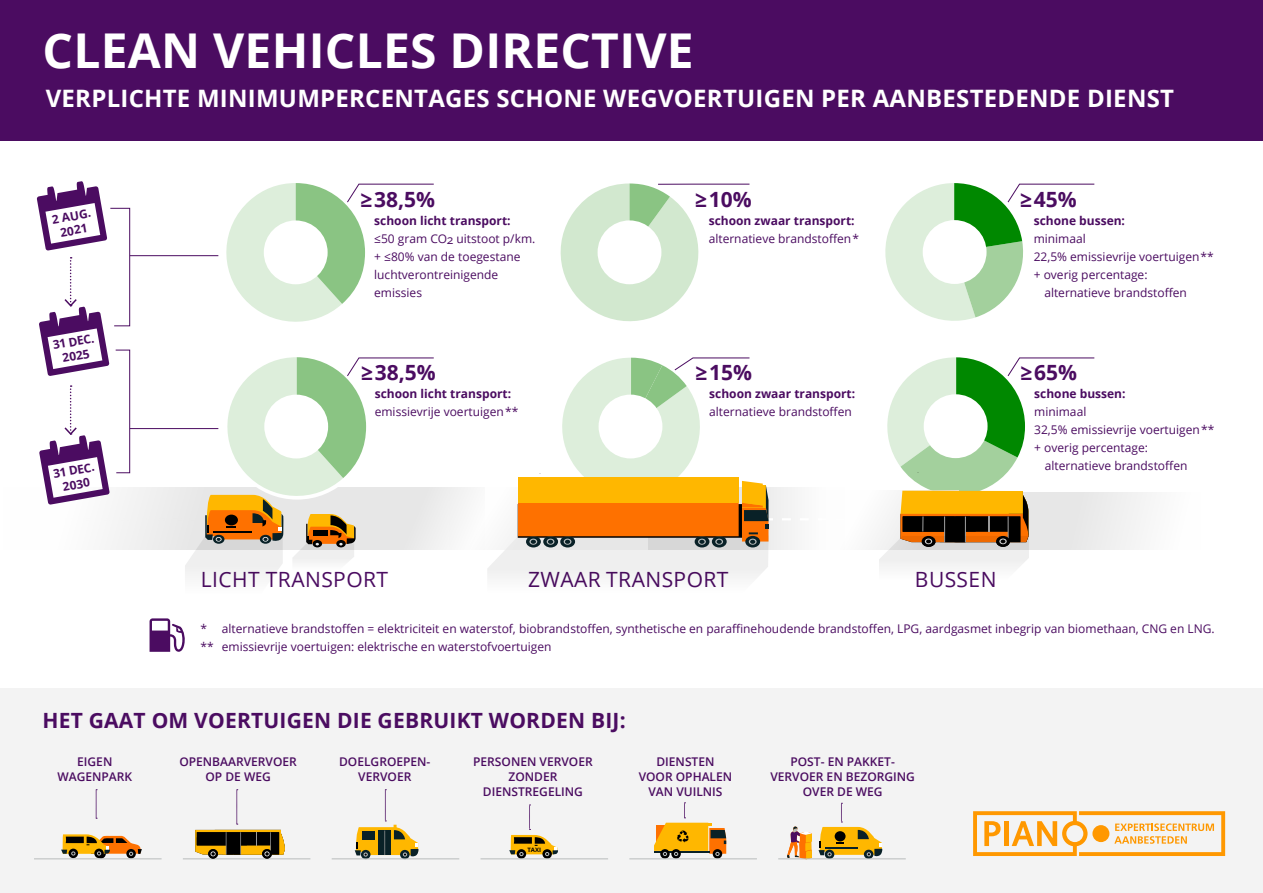
<style>
.page{position:relative;width:1263px;height:893px;background:#fff}
.page>*{position:absolute;margin:0;border:0;box-sizing:border-box;transform-origin:0 0}
.t1{font:48px "Open Sans Bold 2";letter-spacing:.005em;color:#fff}
.t2{font:24px "Open Sans Bold 2";letter-spacing:.01em;color:#fff}
.t3{font:21px "Open Sans Bold 2";letter-spacing:.01em;color:#4b0c61}
.t4{font:21px "Open Sans Regular 2";letter-spacing:.02em;color:#4b0c61}
.t5{font:21px "Open Sans";letter-spacing:.02em;color:#4b0c61}
.t6{font:12px/18px "Open Sans";color:#4b0c61}
.t7{font:600 12px/15px "Open Sans";color:#4b0c61;text-align:center}
.t8{font:12px "Open Sans Bold 2";color:#4b0c61}
.t9{font:6px "Open Sans Bold 2";color:#000}
.s1{font-family:"Open Sans";font-weight:700}
.s2{font-family:"Open Sans Regular 2"}
</style>
<div class="page">
<div style="left:0;top:689px;width:1263px;height:204px;background:#f3f3f3"></div>
<div style="left:0;top:0;width:1263px;height:140px;background:#4b0c61"></div>
<svg style="left:150px;top:618px;width:35px;height:34px"></svg>
<svg style="left:787px;top:826px;width:25px;height:32px"></svg>
<svg style="left:818px;top:803px;width:64px;height:55px"></svg>
<svg style="left:96px;top:789px;width:1px;height:30px"></svg>
<svg style="left:126px;top:849px;width:10px;height:10px"></svg>
<div style="left:94px;top:848px;width:10px;height:10px;background:#000;border-radius:50%"></div>
<svg style="left:68px;top:848px;width:10px;height:10px"></svg>
<svg style="left:61px;top:834px;width:81px;height:22px"></svg>
<svg style="left:671px;top:849px;width:10px;height:10px"></svg>
<svg style="left:660px;top:849px;width:10px;height:10px"></svg>
<svg style="left:712px;top:849px;width:10px;height:10px"></svg>
<svg style="left:654px;top:803px;width:72px;height:53px"></svg>
<hr style="left:183px;top:858px;width:127px;height:1px;background:#b8bcbc">
<svg style="left:262px;top:849px;width:10px;height:10px"></svg>
<svg style="left:208px;top:849px;width:10px;height:10px"></svg>
<svg style="left:195px;top:789px;width:90px;height:67px"></svg>
<svg style="left:355px;top:789px;width:63px;height:69px"></svg>
<div style="left:362px;top:831px;width:13px;height:9px;background:#092127"></div>
<svg style="left:973px;top:811px;width:252px;height:45px"></svg>
<svg style="left:542px;top:849px;width:10px;height:10px"></svg>
<svg style="left:516px;top:849px;width:10px;height:10px"></svg>
<svg style="left:509px;top:805px;width:49px;height:51px"></svg>
<hr style="left:332px;top:858px;width:127px;height:1px;background:#b8bcbc">
<hr style="left:480px;top:858px;width:128px;height:1px;background:#b8bcbc">
<hr style="left:629px;top:858px;width:128px;height:1px;background:#b8bcbc">
<hr style="left:778px;top:858px;width:128px;height:1px;background:#b8bcbc">
<hr style="left:34px;top:858px;width:128px;height:1px;background:#b8bcbc">
<svg style="left:36px;top:181px;width:1112px;height:397px"></svg>
<div style="left:518px;top:503px;width:221px;height:33px;background:#fe7100"></div>
<div style="left:518px;top:477px;width:221px;height:26px;background:#ffb700"></div>
<h1 class="t1" style="left:43px;top:16px;width:653px">CLEAN VEHICLES DIRECTIVE</h1>
<h2 class="t2" style="left:46px;top:81px;width:1130px">VERPLICHTE MINIMUMPERCENTAGES SCHONE WEGVOERTUIGEN PER AANBESTEDENDE DIENST</h2>
<p class="t8" style="left:51px;top:211px;width:41px;rotate:-10deg">2 AUG.</p>
<p class="t8" style="left:59px;top:224px;width:29px;rotate:-10deg">2021</p>
<p class="t8" style="left:52px;top:337px;width:43px;rotate:-10deg">31 DEC.</p>
<p class="t8" style="left:61px;top:350px;width:29px;rotate:-10deg">2025</p>
<p class="t8" style="left:52px;top:465px;width:43px;rotate:-10deg">31 DEC.</p>
<p class="t8" style="left:61px;top:478px;width:29px;rotate:-10deg">2030</p>
<h3 class="t3" style="left:360px;top:184px;width:76px"><span class="s1">≥</span>38,5%</h3>
<p class="t8" style="left:374px;top:212px;width:138px">schoon licht transport:</p>
<p class="t6" style="left:374px;top:229px;width:163px">≤50 gram CO2 uitstoot p/km. + ≤80% van de toegestane luchtverontreinigende emissies</p>
<h3 class="t3" style="left:361px;top:358px;width:76px"><span class="s1">≥</span>38,5%</h3>
<p class="t8" style="left:375px;top:386px;width:138px">schoon licht transport:</p>
<p class="t6" style="left:375px;top:403px;width:145px">emissievrije voertuigen<span class="s2">**</span></p>
<h3 class="t3" style="left:695px;top:184px;width:58px"><span class="s1">≥</span>10%</h3>
<p class="t8" style="left:709px;top:212px;width:147px">schoon zwaar transport:</p>
<p class="t6" style="left:709px;top:229px;width:152px">alternatieve brandstoffen<span class="s2">*</span></p>
<h3 class="t3" style="left:695px;top:358px;width:58px"><span class="s1">≥</span>15%</h3>
<p class="t8" style="left:709px;top:386px;width:147px">schoon zwaar transport:</p>
<p class="t6" style="left:709px;top:403px;width:144px">alternatieve brandstoffen</p>
<h3 class="t3" style="left:1020px;top:184px;width:58px"><span class="s1">≥</span>45%</h3>
<p class="t8" style="left:1034px;top:212px;width:93px">schone bussen:</p>
<p class="t6" style="left:1034px;top:229px;width:54px">minimaal</p>
<p class="t6" style="left:1034px;top:247px;width:182px">22,5% emissievrije voertuigen<span class="s2">**</span></p>
<p class="t6" style="left:1034px;top:265px;width:115px">+ overig percentage:</p>
<p class="t6" style="left:1044px;top:283px;width:144px">alternatieve brandstoffen</p>
<h3 class="t3" style="left:1020px;top:358px;width:58px"><span class="s1">≥</span>65%</h3>
<p class="t8" style="left:1034px;top:386px;width:93px">schone bussen:</p>
<p class="t6" style="left:1034px;top:403px;width:54px">minimaal</p>
<p class="t6" style="left:1034px;top:421px;width:182px">32,5% emissievrije voertuigen<span class="s2">**</span></p>
<p class="t6" style="left:1034px;top:439px;width:115px">+ overig percentage:</p>
<p class="t6" style="left:1045px;top:457px;width:144px">alternatieve brandstoffen</p>
<h3 class="t5" style="left:201px;top:565px;width:189px">LICHT TRANSPORT</h3>
<h3 class="t4" style="left:915px;top:565px;width:83px">BUSSEN</h3>
<h3 class="t4" style="left:528px;top:565px;width:202px">ZWAAR TRANSPORT</h3>
<p class="t6" style="left:201px;top:619px;width:1016px">* alternatieve brandstoffen = elektriciteit en waterstof, biobrandstoffen, synthetische en paraffinehoudende brandstoffen, LPG, aardgasmet inbegrip van biomethaan, CNG en LNG. ** emissievrije voertuigen: elektrische en waterstofvoertuigen</p>
<h3 class="t3" style="left:43px;top:706px;width:585px">HET GAAT OM VOERTUIGEN DIE GEBRUIKT WORDEN BIJ:</h3>
<p class="t7" style="left:57px;top:754px;width:76px">EIGEN<br>WAGENPARK</p>
<p class="t7" style="left:179px;top:754px;width:119px">OPENBAARVERVOER<br>OP DE WEG</p>
<p class="t7" style="left:473px;top:754px;width:121px">PERSONEN VERVOER<br>ZONDER<br>DIENSTREGELING</p>
<p class="t7" style="left:339px;top:754px;width:93px">DOELGROEPEN-</p>
<p class="t7" style="left:358px;top:769px;width:55px">VERVOER</p>
<p class="t7" style="left:639px;top:754px;width:95px">DIENSTEN<br>VOOR OPHALEN<br>VAN VUILNIS</p>
<p class="t9" style="left:527px;top:846px;width:15px">TAXI</p>
<p class="t7" style="left:790px;top:754px;width:106px">POST- EN PAKKET-</p>
<p class="t7" style="left:770px;top:769px;width:146px">VERVOER EN BEZORGING</p>
<p class="t7" style="left:803px;top:784px;width:81px">OVER DE WEG</p>
</div>
